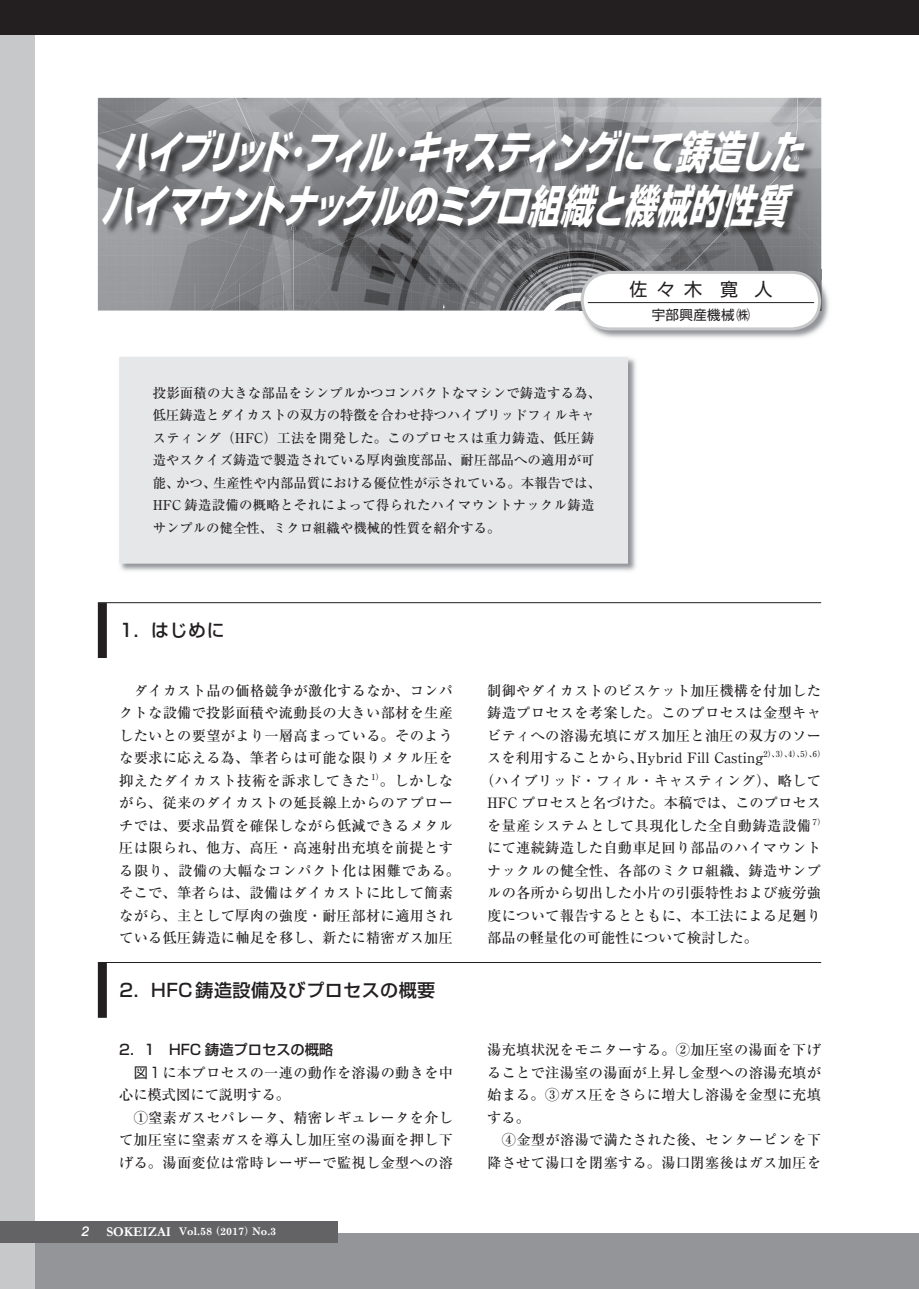
<style>
.page{position:relative;width:919px;height:1289px;background:#fff}
.page>*{position:absolute;margin:0;border:0;box-sizing:border-box;transform-origin:0 0}
.t1{font:italic 700 45px/54px "Shin Go Pro";color:#fff;text-align:center;scale:.71 1}
.t2{font:500 18px "Shin Go Pro";letter-spacing:.025em;color:#231f20}
.t3{font:18px "Shin Go Pro";color:#231f20;scale:.8 1}
.t4{font:500 14.25px/22.5px "Ryumin Pro";letter-spacing:.02em;color:#231f20}
.t5{font:500 14.25px "Ryumin Pro";color:#231f20}
.t6{font:500 14.25px "Shin Go Pro";color:#231f20}
.t7{font:500 13.5px/22.5px "Ryumin Pro";color:#231f20}
.t8{font:13.5px "Shin Go Pro";letter-spacing:.025em;color:#231f20}
.t9{font:italic 500 13.5px "Helvetica Neue LT Std";color:#fff}
.t10{font:700 10.5px "Century Schoolbook";color:#fff}
.s1{font-family:"Shin Go Pro";font-weight:400}
.s2{font-family:"Garamond";font-size:13.5px}
.s3{font-family:"Ryumin Pro";font-weight:900}
.s4{font-family:"Ryumin Pro";font-weight:800}
</style>
<div class="page">
<div style="left:0;top:1233px;width:906px;height:55px;background:#939598"></div>
<div style="left:0;top:0;width:34px;height:1288px;background:#c7c8ca"></div>
<div style="left:0;top:0;width:906px;height:34px;background:#231f20"></div>
<div style="left:906px;top:1233px;width:12px;height:55px;background:#939598"></div>
<div style="left:906px;top:0;width:12px;height:34px;background:#231f20"></div>
<div style="left:0;top:1220px;width:98px;height:22px;background:#636366"></div>
<img style="left:98px;top:98px;width:723px;height:212px">
<div style="left:98px;top:1220px;width:239px;height:22px;background:#636366"></div>
<img style="left:579px;top:269px;width:250px;height:69px">
<img style="left:579px;top:269px;width:242px;height:41px">
<div style="left:582px;top:272px;width:237px;height:57px;background:#fff;border-radius:28px"></div>
<div style="left:580px;top:271px;width:241px;height:59px;border:3px solid #c7c8ca;border-radius:28px"></div>
<img style="left:104px;top:131px;width:712px;height:108px">
<img style="left:119px;top:358px;width:517px;height:213px">
<div style="left:119px;top:357px;width:509px;height:206px;background:#e6e7e9"></div>
<hr style="left:98px;top:602px;width:723px;height:1px;background:#231f20">
<div style="left:98px;top:603px;width:9px;height:55px;background:#231f20"></div>
<hr style="left:587px;top:302px;width:227px;height:1px;background:#231f20">
<hr style="left:98px;top:962px;width:723px;height:1px;background:#231f20">
<div style="left:98px;top:962px;width:9px;height:55px;background:#231f20"></div>
<h1 class="t1" style="left:101px;top:120px;width:1011px">ハイブリッド･フィル･キャスティングにて鋳造したハイマウントナックルのミクロ組織と機械的性質</h1>
<p class="t3" style="left:600px;top:274px;width:252px">　　佐 々 木　寛 人　　</p>
<p class="t8" style="left:651px;top:303px;width:100px">宇部興産機械㈱</p>
<p class="t7" style="left:153px;top:380px;width:450px">投影面積の大きな部品をシンプルかつコンパクトなマシンで鋳造する為、低圧鋳造とダイカストの双方の特徴を合わせ持つハイブリッドフィルキャスティング（HFC）工法を開発した。このプロセスは重力鋳造、低圧鋳造やスクイズ鋳造で製造されている厚肉強度部品、耐圧部品への適用が可能、かつ、生産性や内部品質における優位性が示されている。本報告では、HFC 鋳造設備の概略とそれによって得られたハイマウントナックル鋳造サンプルの健全性、ミクロ組織や機械的性質を紹介する。</p>
<p class="t2" style="left:120px;top:615px;width:107px">1．はじめに</p>
<p class="t4" style="left:119px;top:678px;width:342px">　ダイカスト品の価格競争が激化するなか、コンパクトな設備で投影面積や流動長の大きい部材を生産したいとの要望がより一層高まっている。そのような要求に応える為、筆者らは可能な限りメタル圧を抑えたダイカスト技術を訴求してきた <sup>1）</sup>。しかしながら、従来のダイカストの延長線上からのアプローチでは、要求品質を確保しながら低減できるメタル圧は限られ、他方、高圧・高速射出充填を前提とする限り、設備の大幅なコンパクト化は困難である。そこで、筆者らは、設備はダイカストに比して簡素ながら、主として厚肉の強度・耐圧部材に適用されている低圧鋳造に軸足を移し、新たに精密ガス加圧</p>
<p class="t4" style="left:487px;top:678px;width:335px">制御やダイカストのビスケット加圧機構を付加した</p>
<p class="t4" style="left:487px;top:700px;width:335px">鋳造プロセスを考案した。このプロセスは金型キャ</p>
<p class="t4" style="left:487px;top:723px;width:335px">ビティへの溶湯充填にガス加圧と油圧の双方のソー</p>
<p class="t5" style="left:487px;top:746px;width:339px">スを利用することから、Hybrid Fill Casting<sup>2）、3）、4）、5）、6）</sup></p>
<p class="t4" style="left:480px;top:768px;width:342px">（ハイブリッド・フィル・キャスティング）、略して</p>
<p class="t5" style="left:487px;top:791px;width:335px">HFC プロセスと名づけた。本稿では、このプロセス</p>
<p class="t4" style="left:487px;top:813px;width:339px">を量産システムとして具現化した全自動鋳造設備 <sup>7）</sup></p>
<p class="t4" style="left:487px;top:835px;width:335px">にて連続鋳造した自動車足回り部品のハイマウント</p>
<p class="t4" style="left:487px;top:858px;width:335px">ナックルの健全性、各部のミクロ組織、鋳造サンプ</p>
<p class="t4" style="left:487px;top:880px;width:335px">ルの各所から切出した小片の引張特性および疲労強</p>
<p class="t4" style="left:487px;top:903px;width:335px">度について報告するとともに、本工法による足廻り</p>
<p class="t5" style="left:487px;top:926px;width:272px">部品の軽量化の可能性について検討した。</p>
<p class="t2" style="left:120px;top:975px;width:317px">2．HFC鋳造設備及びプロセスの概要</p>
<p class="t6" style="left:119px;top:1038px;width:216px">2．1　HFC 鋳造プロセスの概略</p>
<p class="t4" style="left:119px;top:1060px;width:335px;text-indent:15px"><span class="s1">図 1</span> に本プロセスの一連の動作を溶湯の動きを中心に模式図にて説明する。<br>　①窒素ガスセパレータ、精密レギュレータを介して加圧室に窒素ガスを導入し加圧室の湯面を押し下げる。湯面変位は常時レーザーで監視し金型への溶</p>
<p class="t9" style="left:82px;top:1223px;width:9px">2</p>
<p class="t10" style="left:106px;top:1223px;width:171px"><span class="s2">SOKEIZAI</span> Vol.58<span class="s3">（</span>2017<span class="s4">）</span>No.3</p>
<p class="t4" style="left:487px;top:1037px;width:335px;text-align:justify">湯充填状況をモニターする。②加圧室の湯面を下げることで注湯室の湯面が上昇し金型への溶湯充填が始まる。③ガス圧をさらに増大し溶湯を金型に充填する。</p>
<p class="t4" style="left:487px;top:1127px;width:335px;text-align:right">④金型が溶湯で満たされた後、センターピンを下降させて湯口を閉塞する。湯口閉塞後はガス加圧を</p>
</div>
